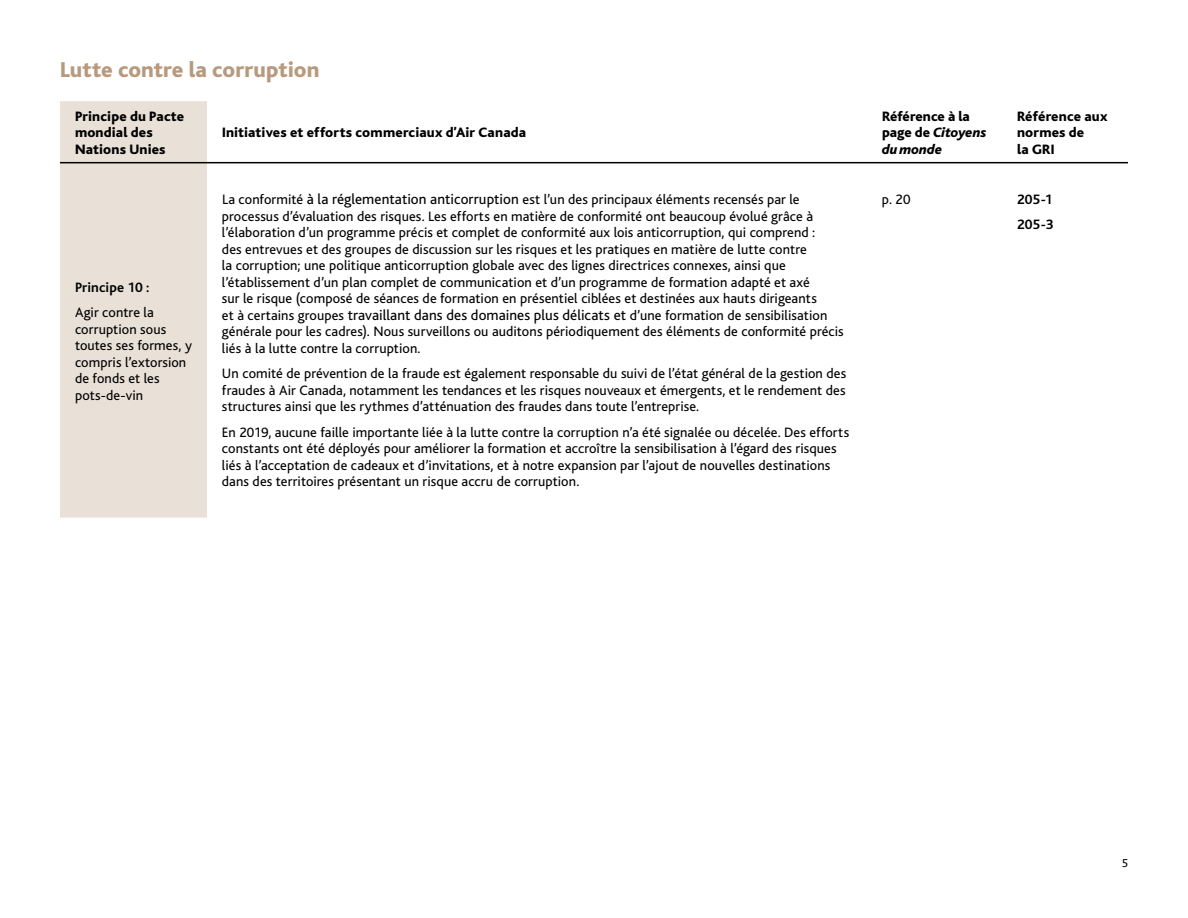
<style>
.page{position:relative;width:1188px;height:918px;background:#fff}
.page>*{position:absolute;margin:0;border:0;box-sizing:border-box;transform-origin:0 0}
.t1{font:800 22.5px "Bliss";color:#b79a7e}
.t2{font:14.25px/16.5px "Bliss";letter-spacing:.005em;color:#000}
.t3{font:800 14.25px/16.5px "Bliss";letter-spacing:.01em;color:#000}
.t4{font:700 14.25px/25.5px "Bliss";letter-spacing:.005em;color:#000}
.t5{font:12px "Bliss";color:#000}
.s1{font-size:15px}
.s2{font-style:italic}
</style>
<div class="page">
<div style="left:60px;top:101px;width:147px;height:417px;background:#e9e1d8"></div>
<hr style="left:60px;top:162px;width:147px;height:1px;background:#000">
<hr style="left:207px;top:162px;width:660px;height:1px;background:#000">
<hr style="left:867px;top:162px;width:135px;height:1px;background:#000">
<hr style="left:1002px;top:162px;width:126px;height:1px;background:#000">
<h1 class="t1" style="left:60px;top:58px;width:261px">Lutte contre la corruption</h1>
<p class="t3" style="left:75px;top:108px;width:111px">Principe du Pacte mondial des<br>Nations Unies</p>
<p class="t3" style="left:222px;top:125px;width:306px">Initiatives et efforts commerciaux d’Air Canada</p>
<p class="t4" style="left:75px;top:275px;width:76px">Principe 10 :</p>
<p class="t2" style="left:75px;top:304px;width:118px">Agir contre la corruption sous toutes ses formes, y compris l’extorsion de fonds et les pots-de-vin</p>
<p class="t2" style="left:222px;top:191px;width:623px">La conformité <span class="s1">à la réglementation anticorruption</span> est l’un des principaux éléments recensés par le processus d’évaluation des risques. Les efforts en matière de conformité ont beaucoup évolué grâce à l’élaboration d’un programme précis et complet de conformité aux lois anticorruption, qui comprend :<br>des entrevues et des groupes de discussion sur les risques et les pratiques en matière de lutte contre<br>la corruption; une politique anticorruption globale avec des lignes directrices connexes, ainsi que l’établissement d’un plan complet de communication et d’un programme de formation adapté et axé<br>sur le risque (composé de séances de formation en présentiel ciblées et destinées aux hauts dirigeants<br>et à certains groupes <span class="s1">travaillant dans des domaines plus délicats et</span> d’une formation de sensibilisation générale pour les cadres). Nous surveillons ou auditons périodiquement des éléments de conformité précis liés à la lutte contre la corruption.</p>
<p class="t2" style="left:222px;top:365px;width:626px;text-align:justify">Un comité de prévention de la fraude est également responsable du suivi de l’état général de la gestion des fraudes à Air Canada, notamment les tendances et les risques nouveaux et émergents, et le rendement des structures ainsi que les rythmes d’atténuation des fraudes dans toute l’entreprise.</p>
<p class="t2" style="left:222px;top:424px;width:629px">En 2019, aucune faille importante liée à la lutte contre la corruption n’a été signalée ou décelée. Des efforts constants ont été déployés pour améliorer la formation et accroître la sensibilisation à l’égard des risques liés à l’acceptation de cadeaux et d’invitations, et à notre expansion par l’ajout de nouvelles destinations dans des territoires présentant un risque accru de corruption.</p>
<p class="t3" style="left:882px;top:108px;width:106px">Référence à la page de <span class="s2">Citoyens du monde</span></p>
<p class="t3" style="left:1017px;top:108px;width:92px">Référence aux normes de<br>la GRI</p>
<p class="t2" style="left:882px;top:191px;width:30px">p. 20</p>
<p class="t4" style="left:1017px;top:186px;width:38px">205-1<br>205-3</p>
<p class="t5" style="left:1122px;top:857px;width:8px">5</p>
</div>
